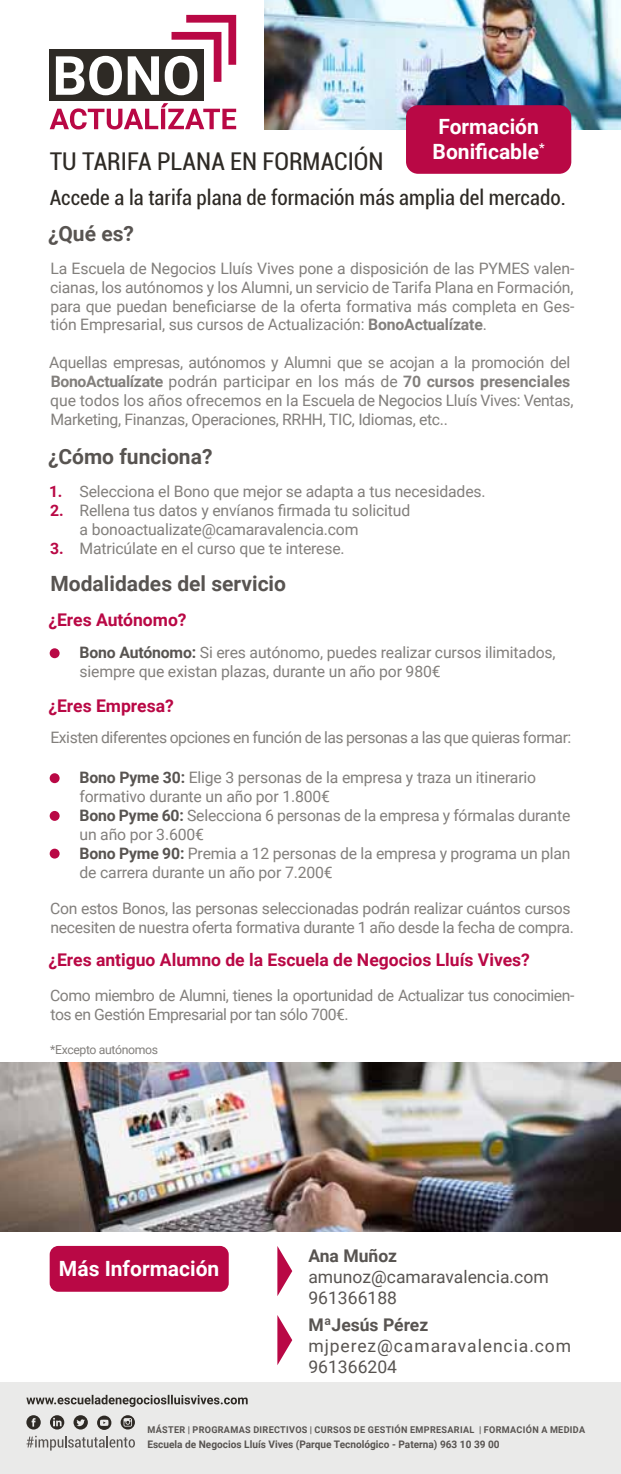
<style>
.page{position:relative;width:621px;height:1474px;background:#fff}
.page>*{position:absolute;margin:0;border:0;box-sizing:border-box;transform-origin:0 0}
.t1{font:condensed 24.5px "Roboto";color:#2e2a25}
.t2{font:condensed 21px "Roboto";color:#2e2a25}
.t3{font:700 21px "Roboto";color:#585451}
.t4{font:700 21px/25.2px "Roboto";color:#fff}
.t5{font:700 17.5px "Roboto";color:#b90845}
.t6{font:17.5px/21px "Roboto";letter-spacing:.05em;color:#585451}
.t7{font:17.5px/21px "Roboto";color:#585451}
.t8{font:700 17.5px "Roboto";color:#585451}
.t9{font:15.75px/18.9px "Roboto";letter-spacing:-.01em;color:#827f7c}
.t10{font:15.75px/18.9px "Roboto";letter-spacing:-.03em;color:#827f7c}
.t11{font:12.25px "Roboto";letter-spacing:-.03em;color:#827f7c}
.t12{font:700 10.33px "Roboto";color:#585451}
.t13{font:700 9.28px "Roboto";letter-spacing:.035em;color:#585451}
.s1{font-weight:700}
.s2{font-weight:700;color:#b90845}
.s3{font-weight:700;color:#585451}
</style>
<div class="page">
<div style="left:0;top:1382px;width:620px;height:91px;background:#eaeae9"></div>
<svg style="left:26px;top:1394px;width:221px;height:12px"></svg>
<svg style="left:27px;top:1435px;width:108px;height:15px"></svg>
<svg style="left:26px;top:1415px;width:15px;height:14px"></svg>
<svg style="left:97px;top:1415px;width:14px;height:14px"></svg>
<svg style="left:120px;top:1415px;width:15px;height:14px"></svg>
<svg style="left:50px;top:1415px;width:14px;height:14px"></svg>
<svg style="left:73px;top:1415px;width:15px;height:14px"></svg>
<div style="left:50px;top:49px;width:154px;height:52px;background:#2e2a25"></div>
<svg style="left:50px;top:103px;width:186px;height:26px"></svg>
<svg style="left:56px;top:56px;width:66px;height:39px"></svg>
<svg style="left:128px;top:15px;width:108px;height:80px"></svg>
<img style="left:264px;top:0;width:356px;height:129px">
<img style="left:0;top:1062px;width:620px;height:169px">
<div style="left:50px;top:648px;width:10px;height:10px;background:#b90845;border-radius:50%"></div>
<div style="left:50px;top:773px;width:10px;height:10px;background:#b90845;border-radius:50%"></div>
<div style="left:50px;top:811px;width:10px;height:9px;background:#b90845;border-radius:50%"></div>
<div style="left:50px;top:848px;width:10px;height:10px;background:#b90845;border-radius:50%"></div>
<svg style="left:277px;top:1246px;width:15px;height:50px"></svg>
<svg style="left:277px;top:1315px;width:15px;height:50px"></svg>
<div style="left:50px;top:1245px;width:178px;height:46px;background:#b90845;border-radius:9px"></div>
<div style="left:405px;top:105px;width:165px;height:69px;background:#b90845;border-radius:12px"></div>
<h2 class="t4" style="left:432px;top:113px;width:113px">Formación<br>Bonificable<sup>*</sup></h2>
<h1 class="t1" style="left:50px;top:145px;width:57px">Tu Tarifa</h1>
<h1 class="t1" style="left:157px;top:145px;width:28px">Plana</h1>
<h1 class="t1" style="left:230px;top:145px;width:47px">en formación</h1>
<h2 class="t2" style="left:50px;top:183px;width:517px">Accede a la tarifa plana de formación más amplia del mercado.</h2>
<h2 class="t3" style="left:48px;top:219px;width:87px">¿Qué es?</h2>
<p class="t9" style="left:50px;top:258px;width:525px;text-align:justify">La Escuela de Negocios Lluís Vives pone a disposición de las PYMES valen&shy;cianas, los autónomos y los Alumni, un servicio de Tarifa Plana en Formación, para que puedan beneficiarse de la oferta formativa más completa en Ges&shy;tión Empresarial, sus cursos de Actualización: <span class="s1">BonoActualízate</span>.</p>
<p class="t9" style="left:49px;top:352px;width:525px">Aquellas empresas, autónomos y Alumni que se acojan a la promoción del <span class="s1">BonoActualízate</span> podrán participar en los más de <span class="s1">70 cursos presenciales </span>que todos los años ofrecemos en la Escuela de Negocios Lluís Vives: Ventas, Marketing, Finanzas, Operaciones, RRHH, TIC, Idiomas, etc..</p>
<h2 class="t3" style="left:48px;top:442px;width:166px">¿Cómo funciona?</h2>
<p class="t9" style="left:49px;top:481px;width:438px"><span class="s2">1.</span> Selecciona el Bono que mejor se adapta a tus necesidades.</p>
<p class="t9" style="left:79px;top:500px;width:332px;text-indent:-29px"><span class="s2">2.</span> Rellena tus datos y envíanos firmada tu solicitud a bonoactualizate@camaravalencia.com</p>
<p class="t9" style="left:50px;top:538px;width:296px"><span class="s2">3.</span> Matricúlate en el curso que te interese.</p>
<h2 class="t3" style="left:50px;top:569px;width:237px">Modalidades del servicio</h2>
<p class="t5" style="left:48px;top:607px;width:140px">¿Eres Autónomo?</p>
<p class="t9" style="left:79px;top:642px;width:477px"><span class="s3">Bono Autónomo:</span> Si eres autónomo, puedes realizar cursos ilimitados, siempre que existan plazas, durante un año por 980€</p>
<p class="t5" style="left:48px;top:693px;width:127px">¿Eres Empresa?</p>
<p class="t10" style="left:50px;top:727px;width:522px">Existen diferentes opciones en función de las personas a las que quieras formar:</p>
<p class="t9" style="left:79px;top:767px;width:492px"><span class="s3">Bono Pyme 30:</span> Elige 3 personas de la empresa y traza un itinerario formativo durante un año por 1.800€<br><span class="s3">Bono Pyme 60:</span> Selecciona 6 personas de la empresa y fórmalas durante un año por 3.600€<br><span class="s3">Bono Pyme 90:</span> Premia a 12 personas de la empresa y programa un plan de carrera durante un año por 7.200€</p>
<p class="t9" style="left:50px;top:898px;width:525px">Con estos Bonos, las personas seleccionadas podrán realizar cuántos cursos necesiten de nuestra oferta formativa durante 1 año desde la fecha de compra.</p>
<p class="t5" style="left:48px;top:947px;width:482px">¿Eres antiguo Alumno de la Escuela de Negocios Lluís Vives?</p>
<p class="t10" style="left:50px;top:985px;width:525px">Como miembro de Alumni, tienes la oportunidad de Actualizar tus conocimien&shy;tos en Gestión Empresarial por tan sólo 700€.</p>
<p class="t11" style="left:50px;top:1040px;width:109px">*Excepto autónomos</p>
<h2 class="t4" style="left:59px;top:1255px;width:162px">Más Información</h2>
<p class="t8" style="left:308px;top:1243px;width:90px">Ana Muñoz</p>
<p class="t7" style="left:308px;top:1265px;width:241px">amunoz@camaravalencia.com<br>961366188</p>
<p class="t8" style="left:308px;top:1312px;width:121px">MªJesús Pérez</p>
<p class="t6" style="left:308px;top:1334px;width:264px">mjperez@camaravalencia.com<br>961366204</p>
<p class="t13" style="left:147px;top:1423px;width:193px">mÁster | programas directivos | cursos</p>
<p class="t13" style="left:353px;top:1423px;width:232px">de gestión empresarial | formación a medida</p>
<p class="t12" style="left:147px;top:1436px;width:353px">Escuela de Negocios Lluís Vives (Parque Tecnológico - Paterna) 963 10 39 00</p>
</div>
